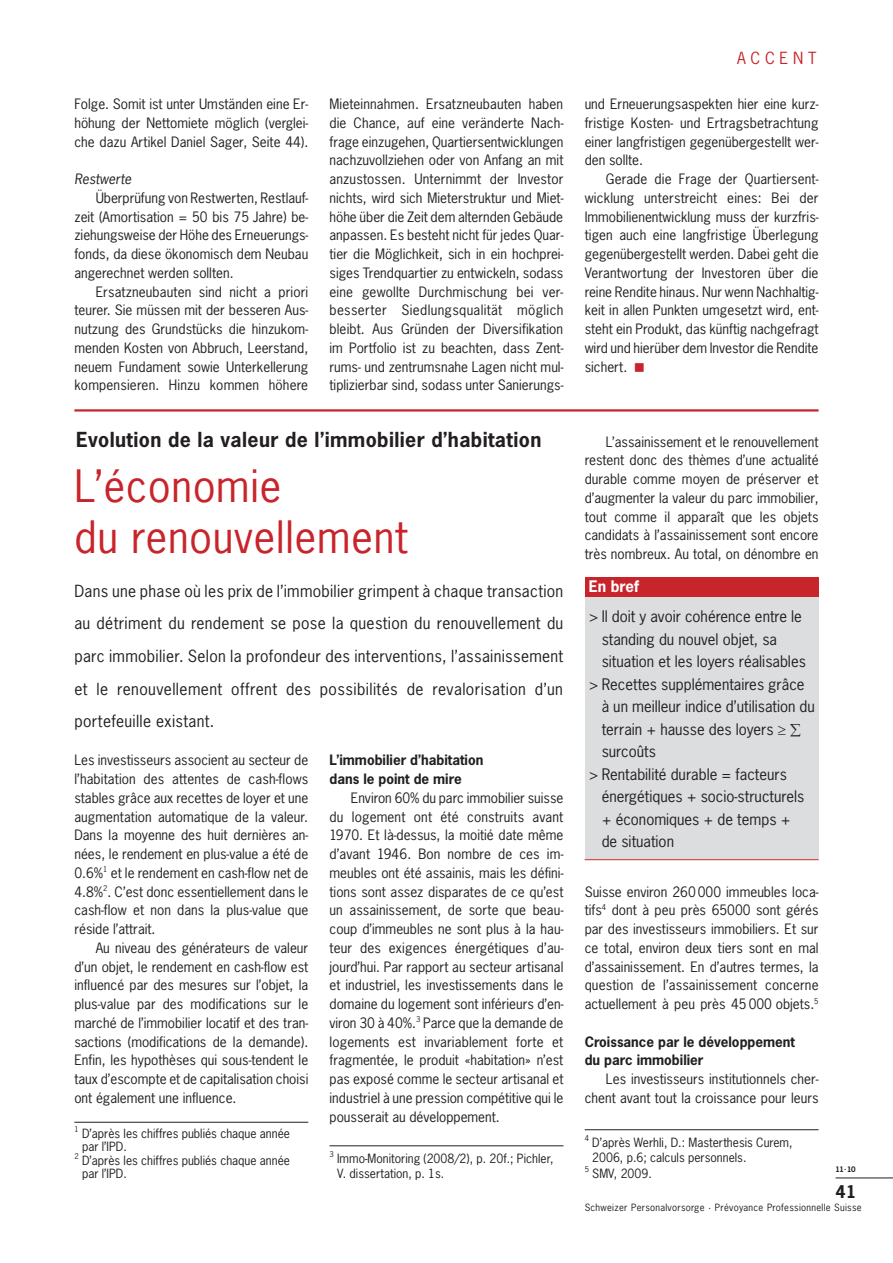
<style>
.page{position:relative;width:893px;height:1263px;background:#fff}
.page>*{position:absolute;margin:0;border:0;box-sizing:border-box;transform-origin:0 0}
._00__Haupttitel_Spra{font:42px "News Gothic LT";letter-spacing:.02em;color:#c8242b}
._01__Obertitel_Sprac{font:700 19.5px "News Gothic LT";letter-spacing:.02em;color:#231f20}
.t1{font:700 16.5px "News Gothic LT";color:#231f20}
._02__Lead_franz{font:15.75px/32.7px "News Gothic LT";letter-spacing:.025em;color:#231f20;text-align:justify}
._08__Rubrik_re_rot{font:15.75px "News Gothic LT";letter-spacing:.3em;color:#c8242b}
._11__In_Kürze{font:15px/22.5px "News Gothic LT";color:#231f20}
._06__klein_fett{font:700 15px "News Gothic LT";color:#fff}
._04__Body_Einzug{font:13.5px/18.8px "News Gothic LT";color:#231f20;text-align:justify}
._05__Body_f_Einzug{font:13.5px/18.8px "News Gothic LT";color:#231f20;text-align:justify}
._05__Body_f_ohne_Ein{font:13.5px/18.8px "News Gothic LT";color:#231f20;text-align:justify}
._03__Zwischentitel_f{font:700 13.5px "News Gothic LT";color:#231f20}
._03__Zwischentitel_k{font:italic 13.5px "News Gothic LT";color:#231f20}
._07__Fussnote{font:12px/15px "News Gothic LT";color:#231f20}
.t2{font:9.45px "News Gothic LT";letter-spacing:.03em;color:#231f20}
._07__Fussnote-2{font:7.5px "News Gothic LT";color:#231f20}
.t3{font:700 7.2px "News Gothic LT";color:#231f20}
.s1{color:#c8242b}
</style>
<div class="page">
<hr style="left:836px;top:1178px;width:57px;height:1px;background:#231f20">
<hr style="left:585px;top:1129px;width:234px;height:1px;background:#231f20">
<hr style="left:74px;top:409px;width:745px;height:3px;background:#c8242b">
<div style="left:585px;top:581px;width:234px;height:278px;background:#dcdddf"></div>
<hr style="left:585px;top:859px;width:234px;height:1px;background:#c8242b">
<div style="left:585px;top:577px;width:234px;height:19px;background:#c8242b"></div>
<hr style="left:74px;top:1122px;width:234px;height:1px;background:#231f20">
<hr style="left:330px;top:1145px;width:233px;height:1px;background:#231f20">
<p class="_04__Body_Einzug" style="left:74px;top:94px;width:235px">Folge. Somit ist unter Umständen eine Er&shy;höhung der Nettomiete möglich (verglei&shy;che dazu Artikel Daniel Sager, Seite 44).</p>
<p class="_03__Zwischentitel_k" style="left:74px;top:170px;width:59px">Restwerte</p>
<p class="_04__Body_Einzug" style="left:74px;top:188px;width:235px;text-indent:21px">Überprüfung von Restwerten, Restlauf&shy;zeit (Amortisation = 50 bis 75 Jahre) be&shy;ziehungsweise der Höhe des Erneuerungs&shy;fonds, da diese ökonomisch dem Neubau angerechnet werden sollten.</p>
<p class="_04__Body_Einzug" style="left:74px;top:282px;width:235px;text-indent:21px">Ersatzneubauten sind nicht a priori teurer. Sie müssen mit der besseren Aus&shy;nutzung des Grundstücks die hinzukom&shy;menden Kosten von Abbruch, Leerstand, neuem Fundament sowie Unterkellerung kompensieren. Hinzu kommen höhere</p>
<p class="_08__Rubrik_re_rot" style="left:737px;top:48px;width:81px">ACCENT</p>
<p class="_04__Body_Einzug" style="left:330px;top:94px;width:235px">Mieteinnahmen. Ersatzneubauten haben die Chance, auf eine veränderte Nach&shy;frage einzugehen, Quartiersentwicklungen nachzuvollziehen oder von Anfang an mit anzustossen. Unternimmt der Investor nichts, wird sich Mieterstruktur und Miet&shy;höhe über die Zeit dem alternden Gebäude anpassen. Es besteht nicht für jedes Quar&shy;tier die Möglichkeit, sich in ein hochprei&shy;siges Trendquartier zu entwickeln, sodass eine gewollte Durchmischung bei ver&shy;besserter Siedlungsqualität möglich bleibt. Aus Gründen der Diversifikation im Portfolio ist zu beachten, dass Zent&shy;rums- und zentrumsnahe Lagen nicht mul&shy;tiplizierbar sind, sodass unter Sanierungs-</p>
<p class="_04__Body_Einzug" style="left:585px;top:94px;width:235px">und Erneuerungsaspekten hier eine kurz&shy;fristige Kosten- und Ertragsbetrachtung einer langfristigen gegenübergestellt wer&shy;den sollte.</p>
<p class="_04__Body_Einzug" style="left:585px;top:169px;width:235px;text-indent:21px">Gerade die Frage der Quartiersent&shy;wicklung unterstreicht eines: Bei der Immobilienentwicklung muss der kurzfris&shy;tigen auch eine langfristige Überlegung gegenübergestellt werden. Dabei geht die Verantwortung der Investoren über die reine Rendite hinaus. Nur wenn Nachhaltig&shy;keit in allen Punkten umgesetzt wird, ent&shy;steht ein Produkt, das künftig nachgefragt wird und hierüber dem Investor die Rendite sichert. <span class="s1">■</span></p>
<p class="_01__Obertitel_Sprac" style="left:76px;top:426px;width:467px">Evolution de la valeur de l’immobilier d’habitation</p>
<p class="_00__Haupttitel_Spra" style="left:74px;top:459px;width:208px">L’économie</p>
<p class="_00__Haupttitel_Spra" style="left:74px;top:510px;width:335px">du renouvellement</p>
<p class="_02__Lead_franz" style="left:74px;top:574px;width:490px">Dans une phase où les prix de l’immobilier grimpent à chaque transaction au détriment du rendement se pose la question du renouvellement du parc immobilier. Selon la profondeur des interventions, l’assainissement et le renouvellement offrent des possibilités de revalorisation d’un portefeuille existant.</p>
<p class="_05__Body_f_ohne_Ein" style="left:74px;top:751px;width:235px">Les investisseurs associent au secteur de l’habitation des attentes de cash-flows stables grâce aux recettes de loyer et une augmentation automatique de la valeur.<br>Dans la moyenne des huit dernières an&shy;nées, le rendement en plus-value a été de 0.6%<sup>1</sup> et le rendement en cash-flow net de 4.8%<sup>2</sup>. C’est donc essentiellement dans le cash-flow et non dans la plus-value que réside l’attrait.</p>
<p class="_05__Body_f_Einzug" style="left:74px;top:938px;width:235px;text-indent:21px">Au niveau des générateurs de valeur d’un objet, le rendement en cash-flow est influencé par des mesures sur l’objet, la plus-value par des modifications sur le marché de l’immobilier locatif et des tran&shy;sactions (modifications de la demande).<br>Enfin, les hypothèses qui sous-tendent le taux d’escompte et de capitalisation choisi ont également une influence.</p>
<p class="_07__Fussnote-2" style="left:74px;top:1124px;width:6px">1</p>
<p class="_07__Fussnote" style="left:82px;top:1126px;width:210px;line-height:13.2px">D’après les chiffres publiés chaque année par l’IPD.</p>
<p class="_07__Fussnote-2" style="left:74px;top:1152px;width:6px">2</p>
<p class="_07__Fussnote" style="left:82px;top:1153px;width:210px;line-height:13.2px">D’après les chiffres publiés chaque année par l’IPD.</p>
<p class="_03__Zwischentitel_f" style="left:330px;top:751px;width:155px">L’immobilier d’habitation</p>
<p class="_03__Zwischentitel_f" style="left:330px;top:770px;width:134px">dans le point de mire</p>
<p class="_05__Body_f_Einzug" style="left:330px;top:788px;width:235px;text-indent:21px">Environ 60% du parc immobilier suisse du logement ont été construits avant 1970. Et là-dessus, la moitié date même d’avant 1946. Bon nombre de ces im&shy;meubles ont été assainis, mais les défini&shy;tions sont assez disparates de ce qu’est un assainissement, de sorte que beau&shy;coup d’immeubles ne sont plus à la hau&shy;teur des exigences énergétiques d’au&shy;jourd’hui. Par rapport au secteur artisanal et industriel, les investissements dans le domaine du logement sont inférieurs d’en&shy;viron 30 à 40%.<sup>3</sup> Parce que la demande de logements est invariablement forte et fragmentée, le produit «habitation» n’est pas exposé comme le secteur artisanal et industriel à une pression compétitive qui le pousserait au développement.</p>
<p class="_07__Fussnote-2" style="left:330px;top:1150px;width:6px">3</p>
<p class="_07__Fussnote" style="left:337px;top:1151px;width:218px">Immo-Monitoring (2008/2), p. 20f.; Pichler,<br>V. dissertation, p. 1s.</p>
<p class="_05__Body_f_Einzug" style="left:585px;top:432px;width:235px;text-indent:21px">L’assainissement et le renouvellement restent donc des thèmes d’une actualité durable comme moyen de préserver et d’augmenter la valeur du parc immobilier, tout comme il apparaît que les objets candidats à l’assainissement sont encore très nombreux. Au total, on dénombre en</p>
<p class="_06__klein_fett" style="left:589px;top:577px;width:52px">En bref</p>
<p class="_11__In_Kürze" style="left:602px;top:605px;width:206px;text-indent:-13px">&gt; Il doit y avoir cohérence entre le standing du nouvel objet, sa situation et les loyers réalisables</p>
<p class="_11__In_Kürze" style="left:602px;top:673px;width:215px;text-indent:-13px">&gt; Recettes supplémentaires grâce à un meilleur indice d’utilisation du terrain + hausse des loyers ≥ ∑ surcoûts</p>
<p class="_11__In_Kürze" style="left:602px;top:763px;width:204px;text-indent:-13px">&gt; Rentabilité durable = facteurs énergétiques + socio-structurels + économiques + de temps + de situation</p>
<p class="_05__Body_f_Einzug" style="left:585px;top:882px;width:235px">Suisse environ 260 000 immeubles loca&shy;tifs<sup>4</sup> dont à peu près 65000 sont gérés par des investisseurs immobiliers. Et sur ce total, environ deux tiers sont en mal d’assainissement. En d’autres termes, la question de l’assainissement concerne actuellement à peu près 45 000 objets.<sup>5</sup></p>
<p class="_03__Zwischentitel_f" style="left:585px;top:1033px;width:212px">Croissance par le développement</p>
<p class="_03__Zwischentitel_f" style="left:585px;top:1051px;width:120px">du parc immobilier</p>
<p class="_05__Body_f_Einzug" style="left:585px;top:1069px;width:235px;text-align:right">Les investisseurs institutionnels cher&shy;chent avant tout la croissance pour leurs</p>
<p class="_07__Fussnote-2" style="left:585px;top:1134px;width:6px">4</p>
<p class="_07__Fussnote" style="left:592px;top:1135px;width:202px">D’après Werhli, D.: Masterthesis Curem,<br>2006, p.6; calculs personnels.</p>
<p class="_07__Fussnote-2" style="left:585px;top:1165px;width:6px">5</p>
<p class="_07__Fussnote" style="left:592px;top:1166px;width:61px">SMV, 2009.</p>
<p class="t3" style="left:836px;top:1164px;width:21px">11.10</p>
<p class="t1" style="left:836px;top:1180px;width:22px">41</p>
<p class="t2" style="left:585px;top:1201px;width:279px">Schweizer Personalvorsorge . Prévoyance Professionnelle Suisse</p>
</div>
